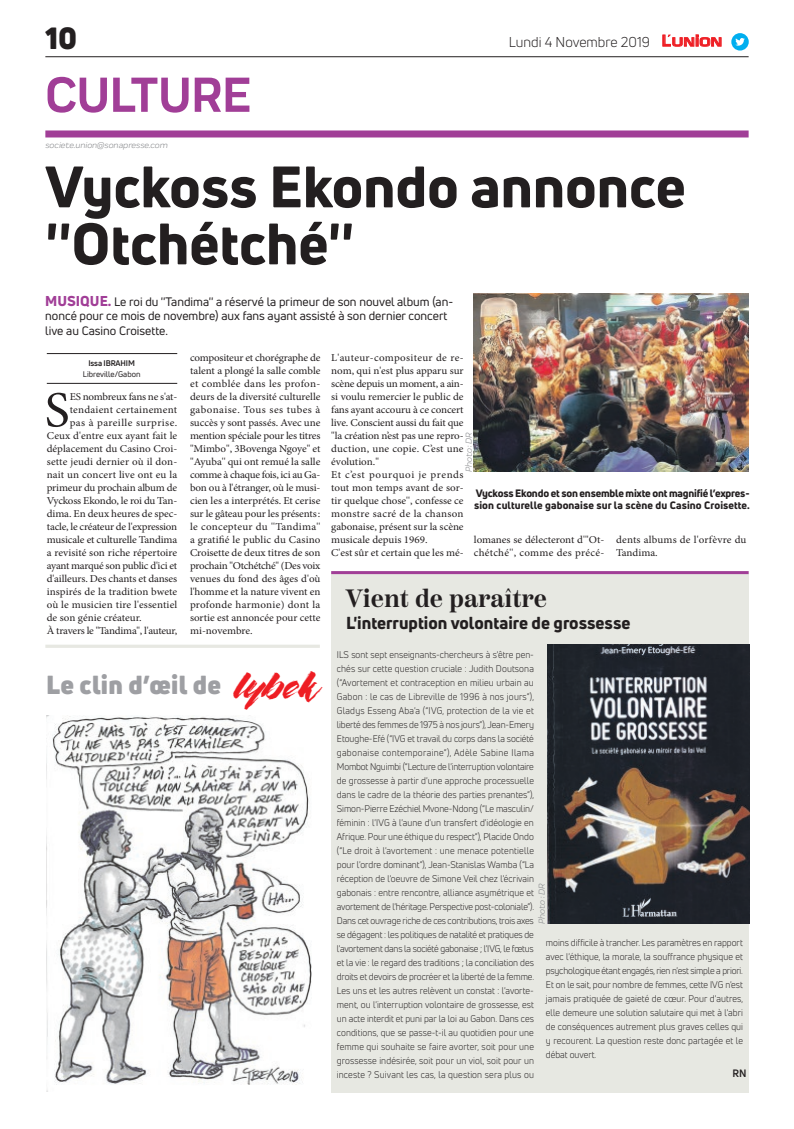
<style>
.page{position:relative;width:794px;height:1129px;background:#fff}
.page>*{position:absolute;margin:0;border:0;box-sizing:border-box;transform-origin:0 0}
.t1{font:800 57px/57px "Uni Neue";color:#231f20}
.t2{font:700 51px "Praktika";color:#a13e97}
.t3{font:50.5px "Minion Pro";color:#231f20;scale:1.05 1}
.t4{font:900 30px "Uni Neue";color:#231f20}
.t5{font:900 25.6px "Uni Neue";letter-spacing:.01em;color:#9e9fa3}
.t6{font:600 25px "Scotch Deck";color:#231f20}
.t7{font:800 17px "Uni Neue";color:#231f20}
.t8{font:14px "Uni Neue";color:#231f20}
.t9{font:12px/14.4px "Uni Neue";color:#231f20}
.t10{font:600 11.4px "Eurostile";letter-spacing:.015em;color:#ee1d23;scale:1.35 1}
.t11{font:10.5px/13px "Minion Pro";color:#231f20;scale:1.05 1}
.t12{font:10.5px "Minion Pro";letter-spacing:-.025em;color:#231f20;scale:1.05 1}
.t13{font:800 10.5px/12.6px "Uni Neue";letter-spacing:-.005em;color:#231f20}
.t14{font:10.5px "Minion Pro";letter-spacing:-.02em;color:#231f20;scale:1.05 1}
.t15{font:10.5px "Minion Pro";letter-spacing:.02em;color:#231f20;scale:1.05 1}
.t16{font:10.5px "Minion Pro";letter-spacing:.035em;color:#231f20;scale:1.05 1}
.t17{font:700 10.5px "Uni Neue";color:#231f20}
.t18{font:9.5px/14px "Uni Neue";letter-spacing:.015em;color:#231f20;text-align:justify;scale:.95 1}
.t19{font:italic 9px "Praktika";color:#818386}
.t20{font:8px "Uni Neue";color:#231f20}
.t21{font:700 8px "Uni Neue";letter-spacing:-.02em;color:#231f20}
.s1{font-size:14.9px}
.s2{font-weight:800;font-size:14px;color:#a13e97}
.s3{font-family:"The Flower City";font-weight:400;font-size:40.3px;color:#ee1d23}
</style>
<div class="page">
<hr style="left:45px;top:56px;width:703px;height:1px;background:#231f20">
<div style="left:45px;top:130px;width:703px;height:7px;background:#a13e97"></div>
<svg style="left:662px;top:34px;width:60px;height:13px"></svg>
<div style="left:731px;top:33px;width:17px;height:18px;background:#00aeef;border-radius:50%"></div>
<svg style="left:735px;top:38px;width:10px;height:8px"></svg>
<hr style="left:45px;top:644px;width:275px;height:3px;background:#e7e8e2">
<img style="left:47px;top:715px;width:265px;height:376px">
<div style="left:331px;top:571px;width:417px;height:520px;background:#e7e8e2"></div>
<hr style="left:331px;top:571px;width:417px;height:3px;background:#a13e97">
<hr style="left:47px;top:383px;width:130px;height:1px;background:#231f20">
<hr style="left:47px;top:353px;width:130px;height:1px;background:#231f20">
<img style="left:473px;top:294px;width:275px;height:177px">
<img style="left:548px;top:644px;width:201px;height:279px">
<h3 class="t4" style="left:45px;top:17px;width:33px">10</h3>
<h3 class="t8" style="left:509px;top:33px;width:142px">Lundi 4 Novembre 2019</h3>
<h2 class="t2" style="left:45px;top:54px;width:207px">CULTURE</h2>
<p class="t19" style="left:45px;top:139px;width:124px">societe.union@sonapresse.com</p>
<p class="t10" style="left:662px;top:35px;width:46px"><span class="s1">L</span>UNION</p>
<h1 class="t1" style="left:45px;top:157px;width:642px">Vyckoss Ekondo annonce ''Otchétché''</h1>
<p class="t9" style="left:45px;top:294px;width:409px"><span class="s2">MUSIQUE.</span> Le roi du ''Tandima'' a réservé la primeur de son nouvel album (an&shy;noncé pour ce mois de novembre) aux fans ayant assisté à son dernier concert live au Casino Croisette.</p>
<p class="t21" style="left:88px;top:358px;width:48px">Issa IBRAHIM</p>
<p class="t20" style="left:83px;top:369px;width:59px">Libreville/Gabon</p>
<p class="t11" style="left:190px;top:351px;width:126px;text-align:justify">compositeur et chorégraphe de talent a plongé la salle comble et comblée dans les profon&shy;deurs de la diversité culturelle gabonaise. Tous ses tubes à succès y sont passés. Avec une mention spéciale pour les titres ''Mimbo'', 3Bovenga Ngoye'' et ''Ayuba'' qui ont remué la salle comme à chaque fois, ici au Ga&shy;bon ou à l'étranger, où le musi&shy;cien les a interprétés. Et cerise sur le gâteau pour les présents: le concepteur du ''Tandima'' a gratifié le public du Casino Croisette de deux titres de son prochain ''Otchétché'' (Des voix venues du fond des âges d'où l'homme et la nature vivent en profonde harmonie) dont la sortie est annoncée pour cette mi-novembre.</p>
<p class="t11" style="left:331px;top:351px;width:128px">L'auteur-compositeur de re&shy;nom, qui n'est plus apparu sur scène depuis un moment, a ain&shy;si voulu remercier le public de fans ayant accouru à ce concert live. Conscient aussi du fait que ''la création n’est pas une repro&shy;duction, une copie. C’est une évolution.''<br>Et c’est pourquoi je prends tout mon temps avant de sor&shy;tir quelque chose'', confesse ce monstre sacré de la chanson gabonaise, présent sur la scène musicale depuis 1969.<br>C'est sûr et certain que les mé-</p>
<h3 class="t3" style="left:45px;top:376px;width:25px">S</h3>
<p class="t12" style="left:70px;top:390px;width:104px">ES nombreux fans ne s'at-</p>
<p class="t15" style="left:70px;top:403px;width:104px">tendaient certainement</p>
<p class="t16" style="left:70px;top:416px;width:104px">pas à pareille surprise.</p>
<p class="t11" style="left:47px;top:429px;width:126px">Ceux d'entre eux ayant fait le</p>
<p class="t11" style="left:47px;top:442px;width:126px">déplacement du Casino Croi-</p>
<p class="t11" style="left:47px;top:455px;width:126px">sette jeudi dernier où il don-</p>
<p class="t11" style="left:47px;top:468px;width:126px">nait un concert live ont eu la</p>
<p class="t14" style="left:47px;top:481px;width:126px">primeur du prochain album de</p>
<p class="t12" style="left:47px;top:494px;width:126px">Vyckoss Ekondo, le roi du Tan-</p>
<p class="t11" style="left:47px;top:507px;width:126px">dima. En deux heures de spec-</p>
<p class="t14" style="left:47px;top:520px;width:126px">tacle, le créateur de l'expression</p>
<p class="t11" style="left:47px;top:533px;width:126px">musicale et culturelle Tandima</p>
<p class="t11" style="left:47px;top:546px;width:126px">a revisité son riche répertoire</p>
<p class="t12" style="left:47px;top:559px;width:126px">ayant marqué son public d'ici et</p>
<p class="t11" style="left:47px;top:572px;width:126px">d'ailleurs. Des chants et danses</p>
<p class="t11" style="left:47px;top:585px;width:126px">inspirés de la tradition bwete</p>
<p class="t11" style="left:47px;top:598px;width:126px">où le musicien tire l'essentiel</p>
<p class="t11" style="left:47px;top:611px;width:92px">de son génie créateur.</p>
<p class="t12" style="left:47px;top:624px;width:126px">À travers le ''Tandima'', l'auteur,</p>
<p class="t19" style="left:462px;top:472px;width:41px;rotate:-90deg">Photo : DR</p>
<p class="t13" style="left:474px;top:486px;width:277px">Vyckoss Ekondo et son ensemble mixte ont magnifié l’expres&shy;sion culturelle gabonaise sur la scène du Casino Croisette.</p>
<p class="t11" style="left:474px;top:533px;width:126px">lomanes se délecteront d'''Ot&shy;chétché'', comme des précé-</p>
<p class="t11" style="left:616px;top:533px;width:126px">dents albums de l'orfèvre du<br>Tandima.</p>
<h3 class="t6" style="left:346px;top:584px;width:202px">Vient de paraître</h3>
<h3 class="t7" style="left:346px;top:611px;width:286px">L'interruption volontaire de grossesse</h3>
<h3 class="t5" style="left:46px;top:667px;width:271px">Le clin d’œil de <span class="s3">lybek</span></h3>
<p class="t18" style="left:337px;top:647px;width:209px">ILS sont sept enseignants-chercheurs à s'être pen&shy;chés sur cette question cruciale : Judith Doutsona (“Avortement et contraception en milieu urbain au Gabon : le cas de Libreville de 1996 à nos jours”), Gladys Esseng Aba'a (“IVG, protection de la vie et liberté des femmes de 1975 à nos jours”), Jean-Emery Etoughe-Efé (“IVG et travail du corps dans la société gabonaise contemporaine”), Adèle Sabine Ilama Mombot Nguimbi (“Lecture de l'interruption volontaire de grossesse à partir d'une approche processuelle dans le cadre de la théorie des parties prenantes”), Simon-Pierre Ezéchiel Mvone-Ndong (“Le masculin/ féminin : l'IVG à l'aune d'un transfert d'idéologie en Afrique. Pour une éthique du respect”), Placide Ondo (“Le droit à l'avortement : une menace potentielle pour l'ordre dominant”), Jean-Stanislas Wamba (“La réception de l'oeuvre de Simone Veil chez l'écrivain gabonais : entre rencontre, alliance asymétrique et avortement de l'héritage. Perspective post-coloniale”).<br>Dans cet ouvrage riche de ces contributions, trois axes se dégagent : les politiques de natalité et pratiques de l'avortement dans la société gabonaise ; l'IVG, le fœtus et la vie : le regard des traditions ; la conciliation des droits et devoirs de procréer et la liberté de la femme.<br>Les uns et les autres relèvent un constat : l'avorte&shy;ment, ou l'interruption volontaire de grossesse, est un acte interdit et puni par la loi au Gabon. Dans ces conditions, que se passe-t-il au quotidien pour une femme qui souhaite se faire avorter, soit pour une grossesse indésirée, soit pour un viol, soit pour un inceste ? Suivant les cas, la question sera plus ou</p>
<p class="t19" style="left:535px;top:923px;width:41px;rotate:-90deg">Photo : DR</p>
<p class="t18" style="left:546px;top:935px;width:209px">moins difficile à trancher. Les paramètres en rapport avec l'éthique, la morale, la souffrance physique et psychologique étant engagés, rien n'est simple a priori.<br>Et on le sait, pour nombre de femmes, cette IVG n'est jamais pratiquée de gaieté de cœur. Pour d'autres, elle demeure une solution salutaire qui met à l'abri de conséquences autrement plus graves celles qui y recourent. La question reste donc partagée et le débat ouvert.</p>
<p class="t17" style="left:732px;top:1066px;width:16px">RN</p>
</div>
